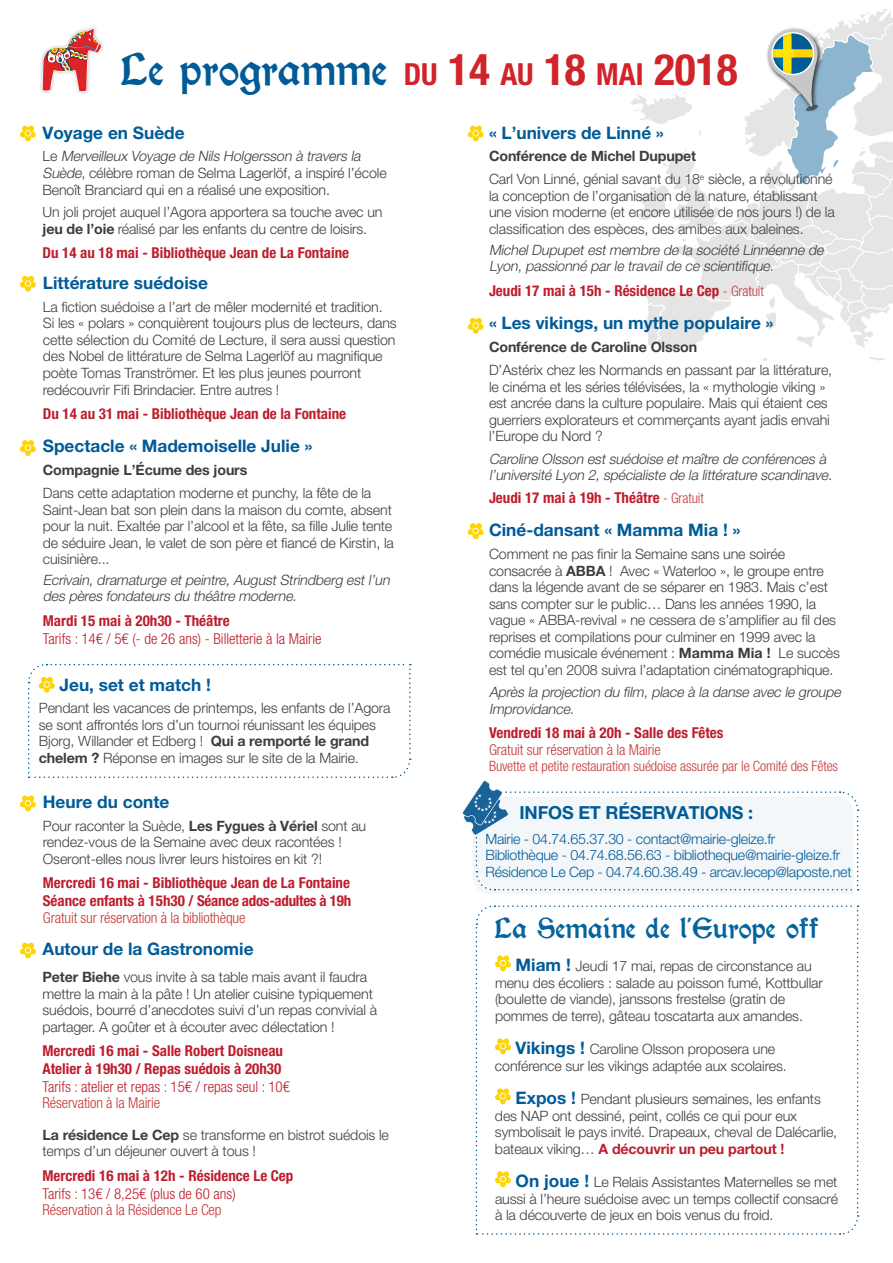
<style>
.page{position:relative;width:893px;height:1263px;background:#fff}
.page>*{position:absolute;margin:0;border:0;box-sizing:border-box;transform-origin:0 0}
.t1{font:900 49.5px "Morris Roman Alternate";color:#005b97}
.t2{font:900 31.5px "Morris Roman Alternate";color:#04649e}
.t3{font:700 18px "Helvetica Neue LT Pro";letter-spacing:-.01em;color:#005b97}
.t4{font:700 17.25px "Helvetica Neue LT Pro";color:#005b97}
.t5{font:700 condensed 15px/18px "Helvetica Neue LT Pro";color:#be1d2c}
.t6{font:300 condensed 15px "Helvetica Neue LT Pro";letter-spacing:-.01em;color:#c43938}
.t7{font:300 condensed 15px "Helvetica Neue LT Pro";color:#be1d2c}
.t8{font:300 14.25px/16.5px "Helvetica Neue LT Pro";letter-spacing:-.01em;color:#3e3e3f}
.t9{font:italic 300 14.25px/16.5px "Helvetica Neue LT Pro";letter-spacing:-.01em;color:#3e3e3f}
.t10{font:300 14.25px/16.5px "Helvetica Neue LT Pro";letter-spacing:-.02em;color:#005b97}
.t11{font:300 condensed 14.25px "Helvetica Neue LT Pro";letter-spacing:-.01em;color:#c43938}
.t12{font:700 14.25px "Helvetica Neue LT Pro";letter-spacing:-.01em;color:#3e3e3f}
.s1{font-family:"Helvetica Neue LT Pro";font-weight:700;font-stretch:condensed;font-size:30.45px;color:#d1232a}
.s2{font-family:"Helvetica Neue LT Pro";font-weight:700;font-stretch:condensed;font-size:43.5px;color:#d1232a}
.s3{font-style:italic}
.s4{font-weight:700}
.s5{font-weight:300;font-size:14.25px;color:#c43938}
.s6{font-weight:700;font-size:17.25px;color:#005b97}
.s7{font-weight:700;color:#be1d2c}
</style>
<div class="page">
<svg style="left:631px;top:9px;width:262px;height:352px"></svg>
<img style="left:776px;top:37px;width:17px;height:34px">
<img style="left:40px;top:26px;width:63px;height:66px">
<svg style="left:42px;top:27px;width:59px;height:67px"></svg>
<svg style="left:20px;top:125px;width:16px;height:16px"></svg>
<svg style="left:467px;top:125px;width:17px;height:16px"></svg>
<svg style="left:467px;top:317px;width:17px;height:17px"></svg>
<svg style="left:20px;top:275px;width:16px;height:17px"></svg>
<svg style="left:20px;top:440px;width:16px;height:16px"></svg>
<svg style="left:475px;top:905px;width:384px;height:330px"></svg>
<svg style="left:27px;top:663px;width:384px;height:115px"></svg>
<svg style="left:20px;top:795px;width:16px;height:16px"></svg>
<svg style="left:467px;top:523px;width:17px;height:16px"></svg>
<svg style="left:20px;top:942px;width:16px;height:16px"></svg>
<svg style="left:462px;top:780px;width:397px;height:114px"></svg>
<h1 class="t1" style="left:121px;top:43px;width:618px">Le programme <span class="s1">DU</span> <span class="s2">14</span> <span class="s1">AU</span> <span class="s2">18</span> <span class="s1">MAI</span> <span class="s2">2018</span></h1>
<p class="t4" style="left:43px;top:122px;width:144px">Voyage en Suède</p>
<p class="t8" style="left:43px;top:148px;width:346px">L e <span class="s3">Merveilleux Voyage de Nils Holgersson à travers la<br>Suède</span>, célèbre roman de Selma Lagerlöf, a inspiré l’école<br>Benoît Branciard qui en a réalisé une exposition.</p>
<p class="t8" style="left:43px;top:204px;width:341px">Un joli projet auquel l’Agora apportera sa touche avec un <span class="s4">jeu de l’oie</span> réalisé par les enfants du centre de loisirs.</p>
<p class="t5" style="left:43px;top:244px;width:308px">Du 14 au 18 mai - Bibliothèque Jean de La Fontaine</p>
<p class="t4" style="left:43px;top:272px;width:167px">Littérature suédoise</p>
<p class="t8" style="left:43px;top:298px;width:355px">La fiction suédoise a l’art de mêler modernité et tradition.<br>Si les « polars » conquièrent toujours plus de lecteurs, dans cette sélection du Comité de Lecture, il sera aussi question des Nobel de littérature de Selma Lagerlöf au magnifique poète Tomas Tranströmer. Et les plus jeunes pourront redécouvrir Fifi Brindacier. Entre autres !</p>
<p class="t5" style="left:43px;top:404px;width:305px">Du 14 au 31 mai - Bibliothèque Jean de la Fontaine</p>
<p class="t4" style="left:43px;top:435px;width:271px">Spectacle « Mademoiselle Julie »</p>
<p class="t12" style="left:43px;top:461px;width:206px">Compagnie L’Écume des jours</p>
<p class="t8" style="left:43px;top:484px;width:352px">Dans cette adaptation moderne et punchy, la fête de la Saint-Jean bat son plein dans la maison du comte, absent pour la nuit. Exaltée par l’alcool et la fête, sa fille Julie tente de séduire Jean, le valet de son père et fiancé de Kirstin, la cuisinière...</p>
<p class="t9" style="left:43px;top:571px;width:351px">Ecrivain,dramaturge etpeintre,AugustStrindberg estl’un des pères fondateurs du théâtre moderne.</p>
<p class="t5" style="left:43px;top:611px;width:188px">Mardi 15 mai à 20h30 - Théâtre</p>
<p class="t7" style="left:43px;top:630px;width:280px">Tarifs : 14€ / 5€ (- de 26 ans) - Billetterie à la Mairie</p>
<p class="t4" style="left:60px;top:674px;width:153px">Jeu, set et match !</p>
<p class="t8" style="left:39px;top:700px;width:353px">Pendant les vacances de printemps, les enfants de l’Agora se sont affrontés lors d’un tournoi réunissant les équipes Bjorg, Willander et Edberg ! <span class="s4">Qui a remporté le grand chelem ?</span> Réponse en images sur le site de la Mairie.</p>
<p class="t4" style="left:43px;top:791px;width:128px">Heure du conte</p>
<p class="t8" style="left:43px;top:817px;width:325px">Pour raconter la Suède, <span class="s4">Les Fygues à Vériel</span> sont au rendez-vous de la Semaine avec deux racontées !<br>Oseront-elles nous livrer leurs histoires en kit ?!</p>
<p class="t5" style="left:43px;top:873px;width:310px">Mercredi 16 mai - Bibliothèque Jean de La Fontaine<br>Séance enfants à 15h30 / Séance ados-adultes à 19h</p>
<p class="t6" style="left:43px;top:909px;width:204px">Gratuit sur réservation à la bibliothèque</p>
<p class="t4" style="left:43px;top:938px;width:213px">Autour de la Gastronomie</p>
<p class="t8" style="left:43px;top:968px;width:336px"><span class="s4">Peter Biehe</span> vous invite à sa table mais avant il faudra mettre la main à la pâte ! Un atelier cuisine typiquement suédois, bourré d’anecdotes suivi d’un repas convivial à partager. A goûter et à écouter avec délectation !</p>
<p class="t5" style="left:43px;top:1041px;width:242px">Mercredi 16 mai - Salle Robert Doisneau<br>Atelier à 19h30 / Repas suédois à 20h30</p>
<p class="t7" style="left:43px;top:1078px;width:249px">Tarifs : atelier et repas : 15€ / repas seul : 10€</p>
<p class="t6" style="left:43px;top:1094px;width:119px">Réservation à la Mairie</p>
<p class="t8" style="left:43px;top:1126px;width:348px"><span class="s4">La résidence Le Cep</span> se transforme en bistrot suédois le temps d’un déjeuner ouvert à tous !</p>
<p class="t5" style="left:43px;top:1166px;width:252px">Mercredi 16 mai à 12h - Résidence Le Cep</p>
<p class="t7" style="left:43px;top:1185px;width:195px">Tarifs : 13€ / 8,25€ (plus de 60 ans)</p>
<p class="t6" style="left:43px;top:1201px;width:181px">Réservation à la Résidence Le Cep</p>
<p class="t4" style="left:489px;top:122px;width:176px">« L’univers de Linné »</p>
<p class="t8" style="left:489px;top:145px;width:345px;line-height:22.8px"><span class="s4">Conférence de Michel Dupupet<br></span>Carl Von Linné, génial savant du 18<sup>e</sup> siècle, a révolutionné</p>
<p class="t8" style="left:489px;top:187px;width:347px">la conception de l’organisation de la nature, établissant une vision moderne (et encore utilisée de nos jours !) de la classification des espèces, des amibes aux baleines.</p>
<p class="t9" style="left:489px;top:241px;width:339px">MichelDupupetestmembre de la société Linnéenne de<br>Lyon,passionné parle travailde ce scientifique.</p>
<p class="t5" style="left:489px;top:281px;width:276px">Jeudi 17 mai à 15h - Résidence Le Cep <span class="s5">- Gratuit</span></p>
<p class="t4" style="left:489px;top:312px;width:286px">« Les vikings, un mythe populaire »</p>
<p class="t12" style="left:489px;top:338px;width:210px">Conférence de Caroline Olsson</p>
<p class="t8" style="left:489px;top:361px;width:345px">D’Astérix chez les Normands en passant par la littérature, le cinéma et les séries télévisées, la « mythologie viking » est ancrée dans la culture populaire. Mais qui étaient ces guerriers explorateurs et commerçants ayant jadis envahi l’Europe du Nord ?</p>
<p class="t9" style="left:489px;top:450px;width:348px">Caroline Olsson estsuédoise etmaître de conférences à l’université Lyon 2,spécialiste de la littérature scandinave.</p>
<p class="t5" style="left:489px;top:488px;width:216px">Jeudi 17 mai à 19h - Théâtre <span class="s5">- Gratuit</span></p>
<p class="t4" style="left:489px;top:519px;width:253px">Ciné-dansant « Mamma Mia ! »</p>
<p class="t8" style="left:489px;top:545px;width:352px">Comment ne pas finir la Semaine sans une soirée consacrée à <span class="s4">ABBA</span> ! Avec « Waterloo », le groupe entre dans la légende avant de se séparer en 1983. Mais c’est sans compter sur le public… Dans les années 1990, la vague « ABBA-revival » ne cessera de s’amplifier au fil des reprises et compilations pour culminer en 1999 avec la comédie musicale événement : <span class="s4">Mamma Mia !</span> Le succès est tel qu’en 2008 suivra l’adaptation cinématographique.</p>
<p class="t9" style="left:489px;top:684px;width:356px">Après la projection du film,place à la danse avec le groupe<br>Improvidance.</p>
<p class="t5" style="left:489px;top:724px;width:236px">Vendredi 18 mai à 20h - Salle des Fêtes</p>
<p class="t6" style="left:489px;top:741px;width:173px">Gratuit sur réservation à la Mairie</p>
<p class="t11" style="left:489px;top:758px;width:351px">Buvette et petite restauration suédoise assurée par le Comité des Fêtes</p>
<p class="t3" style="left:519px;top:801px;width:235px">INFOS ET RÉSERVATIONS :</p>
<p class="t10" style="left:485px;top:830px;width:368px">Mairie - 04.74.65.37.30 - contact@mairie-gleize.fr<br>Bibliothèque - 04.74.68.56.63 - bibliotheque@mairie-gleize.fr<br>Résidence Le Cep - 04.74.60.38.49 - arcav.lecep@laposte.net</p>
<h2 class="t2" style="left:495px;top:911px;width:326px">La Semaine de l’Europe off</h2>
<p class="t8" style="left:495px;top:958px;width:329px;text-indent:21px"><span class="s6">Miam !</span> Jeudi 17 mai, repas de circonstance au menu des écoliers : salade au poisson fumé, Kottbullar (boulette de viande), janssons frestelse (gratin de pommes de terre), gâteau toscatarta aux amandes.</p>
<p class="t8" style="left:495px;top:1040px;width:293px;text-indent:21px"><span class="s6">Vikings !</span> Caroline Olsson proposera une conférence sur les vikings adaptée aux scolaires.</p>
<p class="t8" style="left:495px;top:1090px;width:344px;text-indent:21px"><span class="s6">Expos !</span> Pendant plusieurs semaines, les enfants des NAP ont dessiné, peint, collés ce qui pour eux symbolisait le pays invité. Drapeaux, cheval de Dalécarlie, bateaux viking… <span class="s7">A découvrir un peu partout !</span></p>
<p class="t8" style="left:495px;top:1173px;width:345px;text-align:justify;text-indent:21px"><span class="s6">On joue !</span> Le Relais Assistantes Maternelles se met aussi à l’heure suédoise avec un temps collectif consacré à la découverte de jeux en bois venus du froid.</p>
</div>
